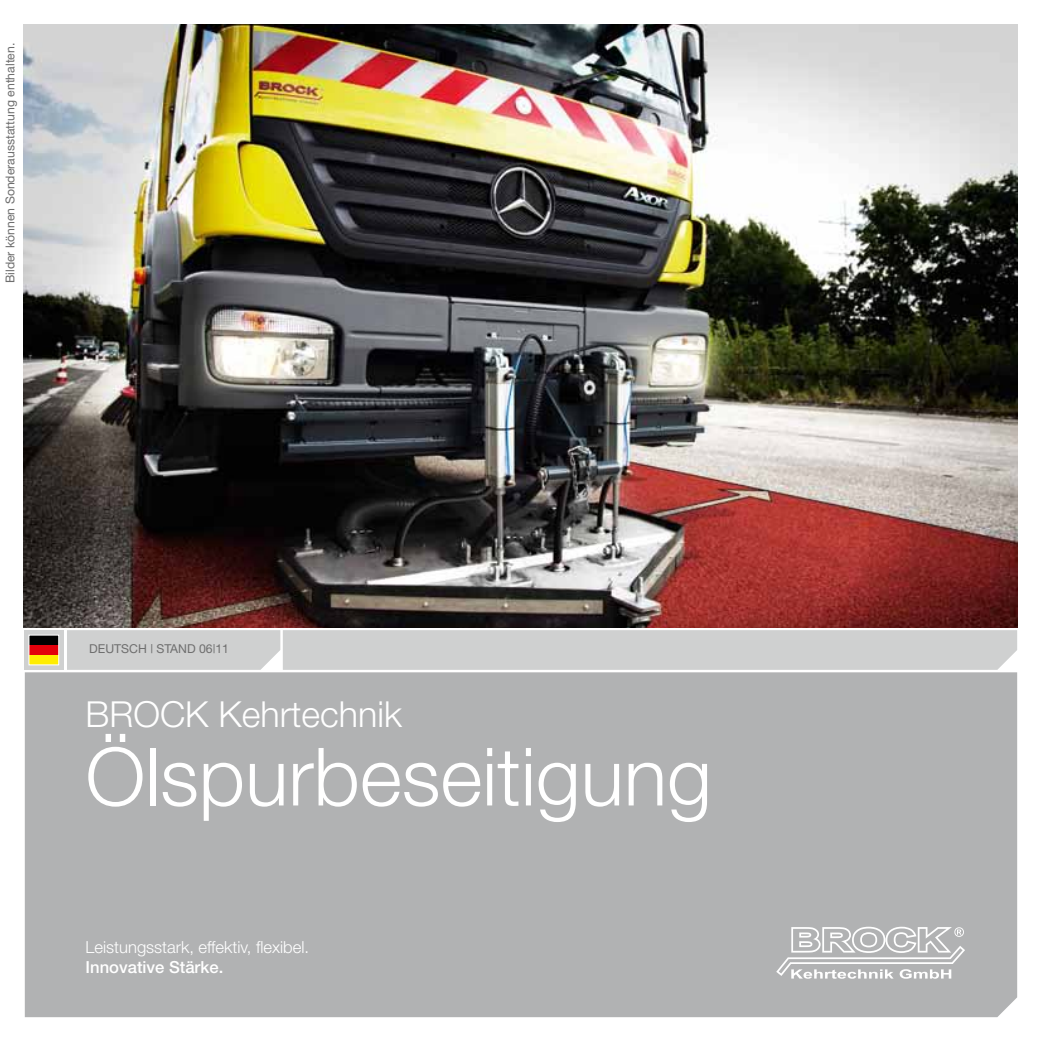
<style>
.page{position:relative;width:1042px;height:1042px;background:#fff}
.page>*{position:absolute;margin:0;border:0;box-sizing:border-box;transform-origin:0 0}
.t1{font:300 80.5px "Helvetica Neue";color:#fff}
.t2{font:300 35.88px "Helvetica Neue";color:#fff}
.t3{font:300 16.62px "Helvetica Neue";color:#fff}
.t4{font:500 16.62px "Helvetica Neue";color:#fff}
.t5{font:12.25px "Helvetica Neue";color:#6e6e6e}
</style>
<div class="page">
<img style="left:24px;top:25px;width:993px;height:603px">
<div style="left:25px;top:672px;width:992px;height:345px;background:#b1b2b3"></div>
<div style="left:67px;top:630px;width:950px;height:40px;background:#cfd0d0"></div>
<svg style="left:24px;top:630px;width:40px;height:40px"></svg>
<svg style="left:776px;top:926px;width:189px;height:52px"></svg>
<div style="left:29px;top:655px;width:30px;height:10px;background:#ffed00"></div>
<div style="left:29px;top:635px;width:30px;height:10px;background:#000"></div>
<div style="left:29px;top:645px;width:30px;height:10px;background:#e3000b"></div>
<p class="t5" style="left:3px;top:283px;width:242px;rotate:-90deg">Bilder können Sonderausstattung enthalten.</p>
<p class="t5" style="left:89px;top:642px;width:141px">DEUTSCH | STAND 06|11</p>
<h2 class="t2" style="left:86px;top:692px;width:318px">BROCK Kehrtechnik</h2>
<h1 class="t1" style="left:86px;top:727px;width:628px">Ölspurbeseitigung</h1>
<h3 class="t3" style="left:86px;top:936px;width:225px">Leistungsstark, effektiv, flexibel.</h3>
<h3 class="t4" style="left:86px;top:957px;width:139px">Innovative Stärke.</h3>
</div>
